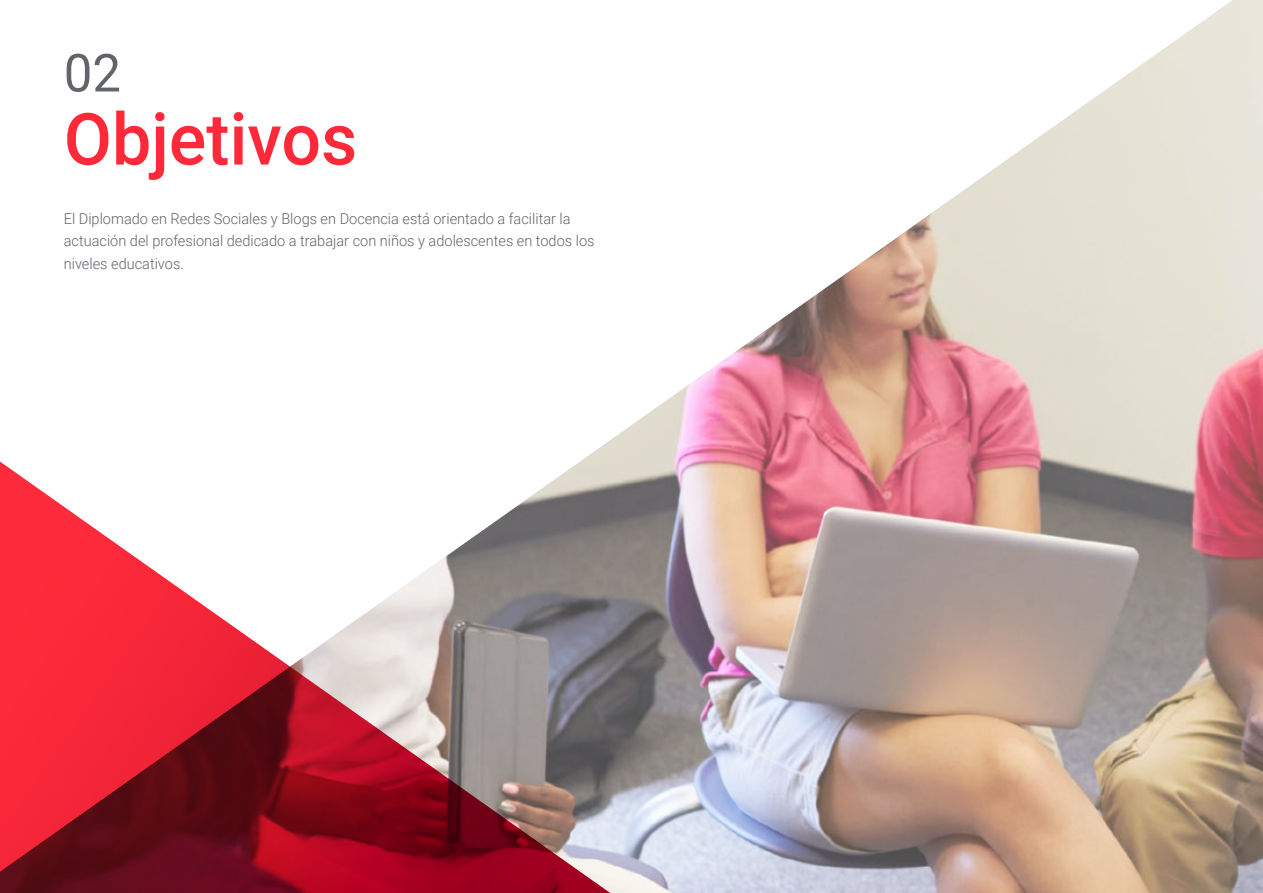
<style>
.page{position:relative;width:1263px;height:893px;background:#fff}
.page>*{position:absolute;margin:0;border:0;box-sizing:border-box;transform-origin:0 0}
.t1{font:500 72px "Roboto";color:#ff293a}
.t2{font:52.5px "Roboto";color:#61646a}
.t3{font:300 15px/22.5px "Roboto";color:#61646a}
</style>
<div class="page">
<img style="left:602px;top:0;width:661px;height:893px">
<svg style="left:0;top:446px;width:640px;height:447px"></svg>
<h2 class="t2" style="left:64px;top:36px;width:59px">02</h2>
<h1 class="t1" style="left:64px;top:89px;width:295px">Objetivos</h1>
<p class="t3" style="left:64px;top:207px;width:532px">El Diplomado en Redes Sociales y Blogs en Docencia está orientado a facilitar la actuación del profesional dedicado a trabajar con niños y adolescentes en todos los niveles educativos.</p>
</div>
